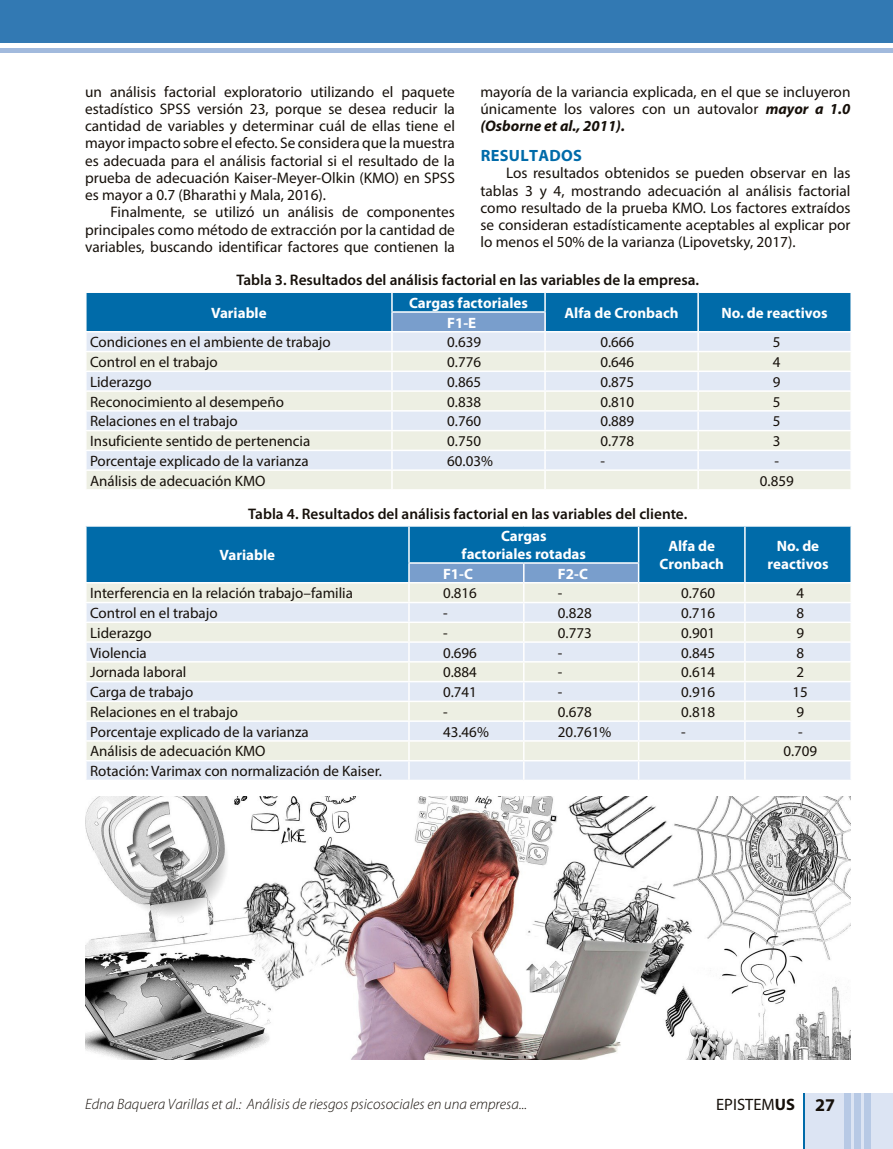
<style>
.page{position:relative;width:893px;height:1149px;background:#fff}
.page>*{position:absolute;margin:0;border:0;box-sizing:border-box;transform-origin:0 0}
.t1{font:16.5px "Myriad Pro";color:#16100a}
.t2{font:700 16.35px "Myriad Pro";letter-spacing:.02em;color:#006ba9}
.t3{font:15.3px/17.2px "Myriad Pro";color:#16100a;text-align:justify}
.t4{font:600 15.3px "Myriad Pro";color:#16100a}
.t5{font:15px "Myriad Pro";color:#16100a}
.t6{font:700 15px/17.2px "Myriad Pro";color:#fff;text-align:center}
.t7{font:italic 300 15px "Myriad Pro";color:#16100a}
.s1{font-weight:700;font-style:italic}
.s2{font-weight:700}
.s3{font-weight:700;font-size:18px}
</style>
<div class="page">
<hr style="left:0;top:0;width:4px;height:43px;background:#3279b3">
<svg style="left:0;top:48px;width:4px;height:5px"></svg>
<div style="left:4px;top:0;width:889px;height:43px;background:#3279b3"></div>
<div style="left:4px;top:48px;width:889px;height:5px;background:#a2badd"></div>
<svg style="left:86px;top:292px;width:765px;height:197px;background:#bfd5e1"></svg>
<div style="left:87px;top:526px;width:763px;height:56px;background:#006ba9"></div>
<div style="left:87px;top:583px;width:763px;height:18px;background:#edefe3"></div>
<svg style="left:87px;top:603px;width:763px;height:176px;background:#e7eced"></svg>
<hr style="left:408px;top:526px;width:2px;height:36px;background:#fff">
<hr style="left:638px;top:526px;width:1px;height:36px;background:#fff">
<hr style="left:744px;top:526px;width:2px;height:37px;background:#fff">
<hr style="left:408px;top:562px;width:116px;height:1px;background:#fff">
<hr style="left:524px;top:562px;width:115px;height:1px;background:#fff">
<hr style="left:85px;top:621px;width:324px;height:2px;background:#fff">
<hr style="left:639px;top:621px;width:106px;height:2px;background:#fff">
<hr style="left:745px;top:621px;width:107px;height:2px;background:#fff">
<hr style="left:85px;top:641px;width:324px;height:1px;background:#fff">
<hr style="left:639px;top:641px;width:106px;height:1px;background:#fff">
<hr style="left:745px;top:641px;width:107px;height:1px;background:#fff">
<hr style="left:85px;top:661px;width:324px;height:1px;background:#fff">
<hr style="left:639px;top:661px;width:106px;height:1px;background:#fff">
<hr style="left:745px;top:661px;width:107px;height:1px;background:#fff">
<hr style="left:85px;top:680px;width:324px;height:2px;background:#fff">
<hr style="left:639px;top:680px;width:106px;height:2px;background:#fff">
<hr style="left:745px;top:680px;width:107px;height:2px;background:#fff">
<hr style="left:85px;top:700px;width:324px;height:2px;background:#fff">
<hr style="left:639px;top:700px;width:106px;height:2px;background:#fff">
<hr style="left:745px;top:700px;width:107px;height:2px;background:#fff">
<hr style="left:85px;top:720px;width:324px;height:1px;background:#fff">
<hr style="left:639px;top:720px;width:106px;height:1px;background:#fff">
<hr style="left:745px;top:720px;width:107px;height:1px;background:#fff">
<hr style="left:85px;top:740px;width:324px;height:1px;background:#fff">
<hr style="left:639px;top:740px;width:106px;height:1px;background:#fff">
<hr style="left:745px;top:740px;width:107px;height:1px;background:#fff">
<hr style="left:85px;top:759px;width:324px;height:2px;background:#fff">
<svg style="left:86px;top:563px;width:1px;height:216px"></svg>
<hr style="left:639px;top:759px;width:106px;height:2px;background:#fff">
<svg style="left:408px;top:563px;width:231px;height:216px;background:#e0e6ea"></svg>
<hr style="left:745px;top:759px;width:107px;height:2px;background:#fff">
<svg style="left:744px;top:563px;width:2px;height:216px"></svg>
<svg style="left:850px;top:563px;width:1px;height:216px"></svg>
<img style="left:85px;top:796px;width:765px;height:263px">
<div style="left:804px;top:1092px;width:89px;height:56px;background:#dce4f3"></div>
<div style="left:845px;top:1092px;width:6px;height:56px;background:#b7c9e5"></div>
<div style="left:854px;top:1092px;width:6px;height:56px;background:#b7c9e5"></div>
<div style="left:864px;top:1092px;width:6px;height:56px;background:#b7c9e5"></div>
<hr style="left:804px;top:1092px;width:1px;height:56px;background:#006ba9">
<p class="t3" style="left:85px;top:83px;width:371px">un análisis factorial exploratorio utilizando el paquete estadístico SPSS versión 23, porque se desea reducir la cantidad de variables y determinar cuál de ellas tiene el mayor impacto sobre el efecto. Se considera que la muestra es adecuada para el análisis factorial si el resultado de la prueba de adecuación Kaiser-Meyer-Olkin (KMO) en SPSS es mayor a 0.7 (Bharathi y Mala, 2016).</p>
<p class="t3" style="left:85px;top:203px;width:371px;text-indent:26px">Finalmente, se utilizó un análisis de componentes principales como método de extracción por la cantidad de variables, buscando identificar factores que contienen la</p>
<p class="t3" style="left:480px;top:82px;width:371px">mayoría de la variancia explicada, en el que se incluyeron únicamente los valores con un autovalor <span class="s1">mayor a 1.0 (Osborne et al., 2011).</span></p>
<p class="t2" style="left:481px;top:145px;width:103px">RESULTADOS</p>
<p class="t3" style="left:480px;top:164px;width:371px;text-indent:26px">Los resultados obtenidos se pueden observar en las tablas 3 y 4, mostrando adecuación al análisis factorial como resultado de la prueba KMO. Los factores extraídos se consideran estadísticamente aceptables al explicar por lo menos el 50% de la varianza (Lipovetsky, 2017).</p>
<p class="t4" style="left:236px;top:270px;width:464px">Tabla 3. Resultados del análisis factorial en las variables de la empresa.</p>
<p class="t6" style="left:211px;top:303px;width:57px">Variable</p>
<p class="t6" style="left:409px;top:293px;width:120px">Cargas factoriales</p>
<p class="t6" style="left:564px;top:303px;width:116px">Alfa de Cronbach</p>
<p class="t6" style="left:722px;top:303px;width:108px">No. de reactivos</p>
<p class="t6" style="left:447px;top:313px;width:31px">F1-E</p>
<p class="t5" style="left:90px;top:333px;width:242px">Condiciones en el ambiente de trabajo</p>
<p class="t5" style="left:447px;top:333px;width:35px">0.639</p>
<p class="t5" style="left:600px;top:333px;width:35px">0.666</p>
<p class="t5" style="left:773px;top:333px;width:9px">5</p>
<p class="t5" style="left:90px;top:352px;width:129px">Control en el trabajo</p>
<p class="t5" style="left:447px;top:352px;width:35px">0.776</p>
<p class="t5" style="left:600px;top:352px;width:35px">0.646</p>
<p class="t5" style="left:773px;top:352px;width:9px">4</p>
<p class="t5" style="left:90px;top:372px;width:63px">Liderazgo</p>
<p class="t5" style="left:447px;top:372px;width:35px">0.865</p>
<p class="t5" style="left:600px;top:372px;width:35px">0.875</p>
<p class="t5" style="left:773px;top:372px;width:9px">9</p>
<p class="t5" style="left:90px;top:392px;width:195px">Reconocimiento al desempeño</p>
<p class="t5" style="left:447px;top:392px;width:35px">0.838</p>
<p class="t5" style="left:600px;top:392px;width:35px">0.810</p>
<p class="t5" style="left:773px;top:392px;width:9px">5</p>
<p class="t5" style="left:90px;top:412px;width:149px">Relaciones en el trabajo</p>
<p class="t5" style="left:447px;top:412px;width:35px">0.760</p>
<p class="t5" style="left:600px;top:412px;width:35px">0.889</p>
<p class="t5" style="left:773px;top:412px;width:9px">5</p>
<p class="t5" style="left:90px;top:431px;width:222px">Insuficiente sentido de pertenencia</p>
<p class="t5" style="left:447px;top:431px;width:35px">0.750</p>
<p class="t5" style="left:600px;top:431px;width:35px">0.778</p>
<p class="t5" style="left:773px;top:431px;width:9px">3</p>
<p class="t5" style="left:90px;top:451px;width:220px">Porcentaje explicado de la varianza</p>
<p class="t5" style="left:447px;top:451px;width:47px">60.03%</p>
<p class="t5" style="left:600px;top:451px;width:6px">-</p>
<p class="t5" style="left:774px;top:451px;width:6px">-</p>
<p class="t5" style="left:90px;top:471px;width:177px">Análisis de adecuación KMO</p>
<p class="t5" style="left:760px;top:471px;width:35px">0.859</p>
<p class="t4" style="left:248px;top:504px;width:440px">Tabla 4. Resultados del análisis factorial en las variables del cliente.</p>
<p class="t6" style="left:220px;top:545px;width:57px">Variable</p>
<p class="t6" style="left:462px;top:527px;width:126px">Cargas<br>factoriales rotadas</p>
<p class="t6" style="left:660px;top:537px;width:66px">Alfa de<br>Cronbach</p>
<p class="t6" style="left:768px;top:537px;width:62px">No. de reactivos</p>
<p class="t6" style="left:443px;top:564px;width:32px">F1-C</p>
<p class="t6" style="left:558px;top:564px;width:32px">F2-C</p>
<p class="t5" style="left:90px;top:583px;width:264px">Interferencia en la relación trabajo–familia</p>
<p class="t5" style="left:443px;top:583px;width:35px">0.816</p>
<p class="t5" style="left:558px;top:583px;width:6px">-</p>
<p class="t5" style="left:681px;top:583px;width:35px">0.760</p>
<p class="t5" style="left:796px;top:583px;width:9px">4</p>
<p class="t5" style="left:90px;top:603px;width:129px">Control en el trabajo</p>
<p class="t5" style="left:443px;top:603px;width:6px">-</p>
<p class="t5" style="left:558px;top:603px;width:35px">0.828</p>
<p class="t5" style="left:681px;top:603px;width:35px">0.716</p>
<p class="t5" style="left:796px;top:603px;width:9px">8</p>
<p class="t5" style="left:90px;top:623px;width:63px">Liderazgo</p>
<p class="t5" style="left:443px;top:623px;width:6px">-</p>
<p class="t5" style="left:558px;top:623px;width:35px">0.773</p>
<p class="t5" style="left:681px;top:623px;width:35px">0.901</p>
<p class="t5" style="left:796px;top:623px;width:9px">9</p>
<p class="t5" style="left:90px;top:643px;width:58px">Violencia</p>
<p class="t5" style="left:443px;top:643px;width:35px">0.696</p>
<p class="t5" style="left:558px;top:643px;width:6px">-</p>
<p class="t5" style="left:681px;top:643px;width:35px">0.845</p>
<p class="t5" style="left:796px;top:643px;width:9px">8</p>
<p class="t5" style="left:90px;top:663px;width:98px">Jornada laboral</p>
<p class="t5" style="left:443px;top:663px;width:35px">0.884</p>
<p class="t5" style="left:558px;top:663px;width:6px">-</p>
<p class="t5" style="left:681px;top:663px;width:35px">0.614</p>
<p class="t5" style="left:796px;top:663px;width:9px">2</p>
<p class="t5" style="left:90px;top:682px;width:105px">Carga de trabajo</p>
<p class="t5" style="left:443px;top:682px;width:35px">0.741</p>
<p class="t5" style="left:558px;top:682px;width:6px">-</p>
<p class="t5" style="left:681px;top:682px;width:35px">0.916</p>
<p class="t5" style="left:793px;top:682px;width:17px">15</p>
<p class="t5" style="left:90px;top:702px;width:149px">Relaciones en el trabajo</p>
<p class="t5" style="left:443px;top:702px;width:6px">-</p>
<p class="t5" style="left:558px;top:702px;width:35px">0.678</p>
<p class="t5" style="left:681px;top:702px;width:35px">0.818</p>
<p class="t5" style="left:796px;top:702px;width:9px">9</p>
<p class="t5" style="left:90px;top:722px;width:220px">Porcentaje explicado de la varianza</p>
<p class="t5" style="left:443px;top:722px;width:47px">43.46%</p>
<p class="t5" style="left:558px;top:722px;width:55px">20.761%</p>
<p class="t5" style="left:681px;top:722px;width:6px">-</p>
<p class="t5" style="left:798px;top:722px;width:6px">-</p>
<p class="t5" style="left:90px;top:742px;width:177px">Análisis de adecuación KMO</p>
<p class="t5" style="left:783px;top:742px;width:35px">0.709</p>
<p class="t5" style="left:90px;top:761px;width:293px">Rotación: Varimax con normalización de Kaiser.</p>
<p class="t7" style="left:85px;top:1094px;width:444px">Edna Baquera Varillas et al.: Análisis de riesgos psicosociales en una empresa...</p>
<p class="t1" style="left:716px;top:1093px;width:120px">EPISTEM<span class="s2">US</span> <span class="s3">27</span></p>
</div>
